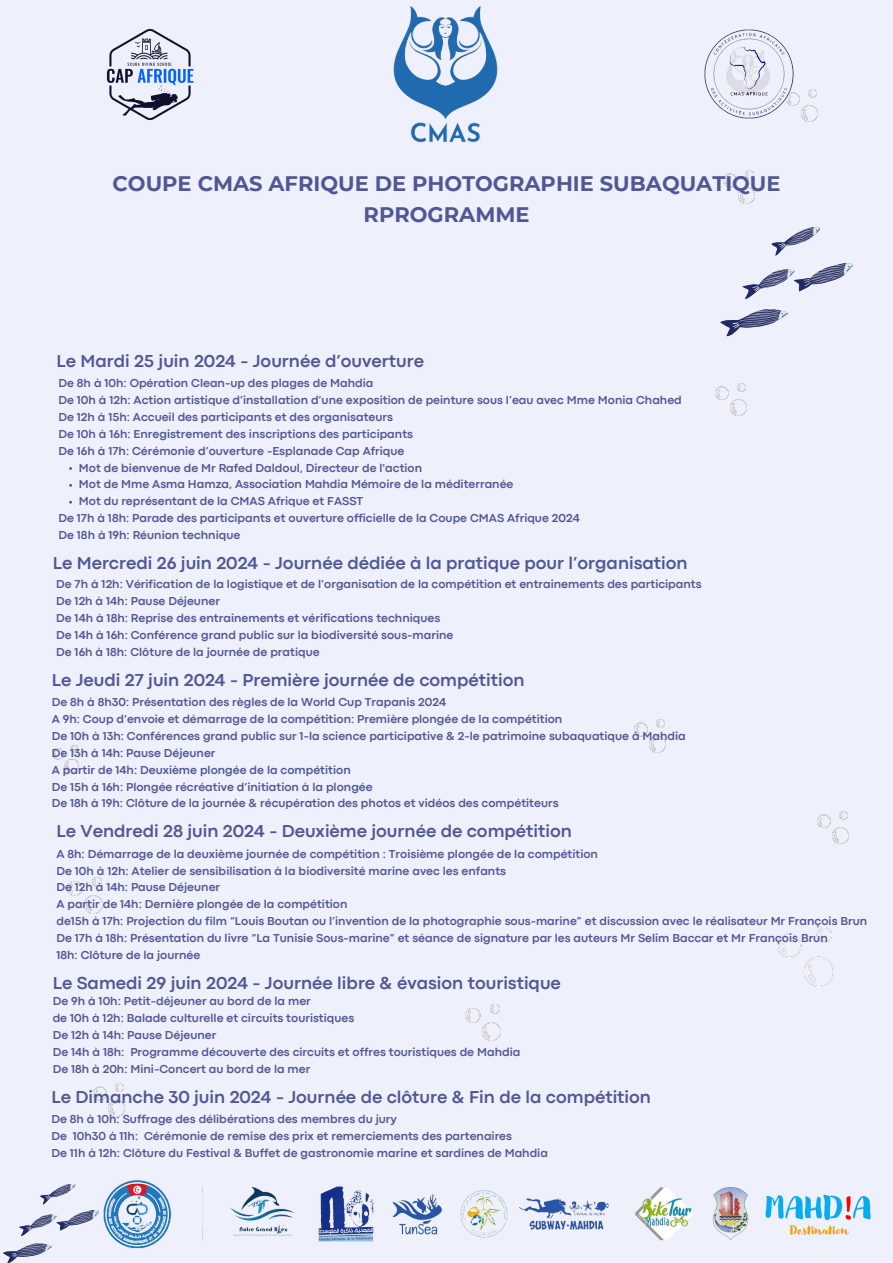
<style>
.page{position:relative;width:893px;height:1263px;background:#eef0fb}
.page>*{position:absolute;margin:0;border:0;box-sizing:border-box;transform-origin:0 0}
.t1{font:700 21px/30.9px "Montserrat";color:#505794;text-align:center}
.t2{font:700 18px "Codec Pro";color:#505794}
.t3{font:700 12px/16.9px "Codec Pro";color:#505794}
</style>
<div class="page">
<img style="left:93px;top:1083px;width:32px;height:34px">
<img style="left:465px;top:1004px;width:35px;height:37px">
<img style="left:818px;top:811px;width:31px;height:33px">
<img style="left:52px;top:745px;width:26px;height:27px">
<img style="left:723px;top:170px;width:31px;height:33px">
<img style="left:716px;top:383px;width:31px;height:33px">
<img style="left:634px;top:720px;width:31px;height:32px">
<img style="left:777px;top:928px;width:56px;height:58px">
<img style="left:68px;top:877px;width:35px;height:37px">
<svg style="left:720px;top:227px;width:132px;height:109px"></svg>
<svg style="left:3px;top:1184px;width:86px;height:79px"></svg>
<img style="left:801px;top:89px;width:16px;height:33px">
<img style="left:92px;top:16px;width:116px;height:116px;border-radius:50%">
<img style="left:393px;top:6px;width:105px;height:137px">
<img style="left:704px;top:29px;width:96px;height:90px">
<img style="left:89px;top:1180px;width:660px;height:69px">
<img style="left:765px;top:1194px;width:106px;height:41px">
<p class="t1" style="left:113px;top:168px;width:669px">COUPE CMAS AFRIQUE DE PHOTOGRAPHIE SUBAQUATIQUE<br>RPROGRAMME</p>
<h2 class="t2" style="left:56px;top:354px;width:369px">Le Mardi 25 juin 2024 - Journée d’ouverture</h2>
<p class="t3" style="left:58px;top:376px;width:625px">De 8h à 10h: Opération Clean-up des plages de Mahdia<br>De 10h à 12h: Action artistique d’installation d’une exposition de peinture sous l’eau avec Mme Monia Chahed De 12h à 15h: Accueil des participants et des organisateurs<br>De 10h à 16h: Enregistrement des inscriptions des participants<br>De 16h à 17h: Cérémonie d’ouverture -Esplanade Cap Afrique</p>
<h3 class="t3" style="left:79px;top:460px;width:345px">Mot de bienvenue de Mr Rafed Daldoul, Directeur de l'action</h3>
<h3 class="t3" style="left:79px;top:477px;width:436px">Mot de Mme Asma Hamza, Association Mahdia Mémoire de la méditerranée</h3>
<h3 class="t3" style="left:79px;top:494px;width:286px">Mot du représentant de la CMAS Afrique et FASST</h3>
<h3 class="t3" style="left:58px;top:511px;width:523px">De 17h à 18h: Parade des participants et ouverture officielle de la Coupe CMAS Afrique 2024<br>De 18h à 19h: Réunion technique</h3>
<h2 class="t2" style="left:53px;top:557px;width:636px">Le Mercredi 26 juin 2024 - Journée dédiée à la pratique pour l’organisation</h2>
<p class="t3" style="left:56px;top:577px;width:647px">De 7h à 12h: Vérification de la logistique et de l’organisation de la compétition et entrainements des participants De 12h à 14h: Pause Déjeuner<br>De 14h à 18h: Reprise des entrainements et vérifications techniques<br>De 14h à 16h: Conférence grand public sur la biodiversité sous-marine<br>De 16h à 18h: Clôture de la journée de pratique</p>
<h2 class="t2" style="left:52px;top:673px;width:474px">Le Jeudi 27 juin 2024 - Première journée de compétition</h2>
<p class="t3" style="left:52px;top:694px;width:635px">De 8h à 8h30: Présentation des règles de la World Cup Trapanis 2024<br>A 9h: Coup d’envoie et démarrage de la compétition: Première plongée de la compétition<br>De 10h à 13h: Conférences grand public sur 1-la science participative &amp; 2-le patrimoine subaquatique à Mahdia De 13h à 14h: Pause Déjeuner<br>A partir de 14h: Deuxième plongée de la compétition<br>De 15h à 16h: Plongée récréative d’initiation à la plongée<br>De 18h à 19h: Clôture de la journée &amp; récupération des photos et vidéos des compétiteurs</p>
<h2 class="t2" style="left:56px;top:825px;width:517px">Le Vendredi 28 juin 2024 - Deuxième journée de compétition</h2>
<h3 class="t3" style="left:56px;top:846px;width:812px">A 8h: Démarrage de la deuxième journée de compétition : Troisième plongée de la compétition<br>De 10h à 12h: Atelier de sensibilisation à la biodiversité marine avec les enfants<br>De 12h à 14h: Pause Déjeuner<br>A partir de 14h: Dernière plongée de la compétition<br>de15h à 17h: Projection du film “Louis Boutan ou l’invention de la photographie sous-marine” et discussion avec le réalisateur Mr François Brun De 17h à 18h: Présentation du livre “La Tunisie Sous-marine” et séance de signature par les auteurs Mr Selim Baccar et Mr François Brun<br>18h: Clôture de la journée</h3>
<h2 class="t2" style="left:53px;top:976px;width:510px">Le Samedi 29 juin 2024 - Journée libre &amp; évasion touristique</h2>
<p class="t3" style="left:53px;top:994px;width:469px">De 9h à 10h: Petit-déjeuner au bord de la mer<br>de 10h à 12h: Balade culturelle et circuits touristiques<br>De 12h à 14h: Pause Déjeuner<br>De 14h à 18h: Programme découverte des circuits et offres touristiques de Mahdia De 18h à 20h: Mini-Concert au bord de la mer</p>
<h2 class="t2" style="left:51px;top:1090px;width:601px">Le Dimanche 30 juin 2024 - Journée de clôture &amp; Fin de la compétition</h2>
<h3 class="t3" style="left:51px;top:1111px;width:498px">De 8h à 10h: Suffrage des délibérations des membres du jury<br>De 10h30 à 11h: Cérémonie de remise des prix et remerciements des partenaires<br>De 11h à 12h: Clôture du Festival &amp; Buffet de gastronomie marine et sardines de Mahdia</h3>
</div>
